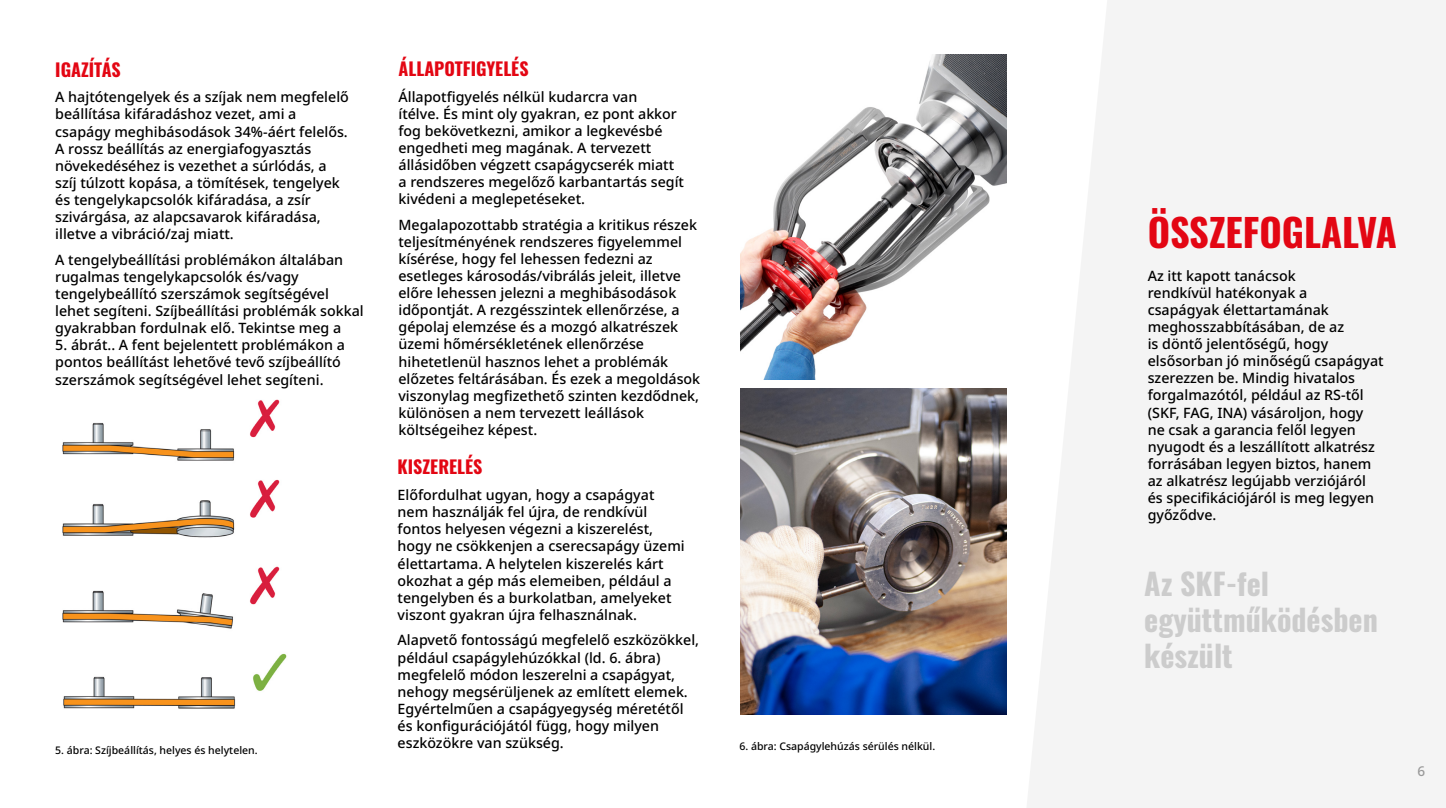
<style>
.page{position:relative;width:1446px;height:808px;background:#fff}
.page>*{position:absolute;margin:0;border:0;box-sizing:border-box;transform-origin:0 0}
.t1{font:700 38.4px "Oswald";color:#e30613}
.t2{font:700 30px/36px "Oswald";color:#ccc}
.t3{font:700 18px "Oswald";color:#e30613}
.t4{font:500 14.25px/17.1px "Noto Sans";color:#000}
.t5{font:500 13.5px "Noto Sans";color:#999}
.t6{font:500 10.5px "Noto Sans";color:#000}
</style>
<div class="page">
<img style="left:63px;top:653px;width:224px;height:56px">
<img style="left:62px;top:479px;width:218px;height:150px">
<img style="left:62px;top:399px;width:218px;height:62px">
<img style="left:740px;top:54px;width:266px;height:326px">
<img style="left:740px;top:389px;width:266px;height:325px">
<svg style="left:1027px;top:0;width:419px;height:808px;fill:#f4f4f4"></svg>
<p class="t3" style="left:55px;top:60px;width:67px">IGAZÍTÁS</p>
<p class="t4" style="left:55px;top:89px;width:295px">A hajtótengelyek és a szíjak nem megfelelő beállítása kifáradáshoz vezet, ami a csapágy meghibásodások 34%-áért felelős.<br>A rossz beállítás az energiafogyasztás növekedéséhez is vezethet a súrlódás, a szíj túlzott kopása, a tömítések, tengelyek és tengelykapcsolók kifáradása, a zsír szivárgása, az alapcsavarok kifáradása, illetve a vibráció/zaj miatt.</p>
<p class="t4" style="left:55px;top:251px;width:310px">A tengelybeállítási problémákon általában rugalmas tengelykapcsolók és/vagy tengelybeállító szerszámok segítségével lehet segíteni. Szíjbeállítási problémák sokkal gyakrabban fordulnak elő. Tekintse meg a</p>
<p class="t4" style="left:55px;top:337px;width:291px">5. ábrát.. A fent bejelentett problémákon a pontos beállítást lehetővé tevő szíjbeállító szerszámok segítségével lehet segíteni.</p>
<p class="t6" style="left:55px;top:744px;width:204px">5. ábra: Szíjbeállítás, helyes és helytelen.</p>
<p class="t3" style="left:398px;top:59px;width:132px">ÁLLAPOTFIGYELÉS</p>
<p class="t4" style="left:398px;top:88px;width:287px">Állapotfigyelés nélkül kudarcra van<br>ítélve. És mint oly gyakran, ez pont akkor fog bekövetkezni, amikor a legkevésbé engedheti meg magának. A tervezett állásidőben végzett csapágycserék miatt a rendszeres megelőző karbantartás segít kivédeni a meglepetéseket.</p>
<p class="t4" style="left:398px;top:216px;width:303px">Megalapozottabb stratégia a kritikus részek teljesítményének rendszeres figyelemmel kísérése, hogy fel lehessen fedezni az esetleges károsodás/vibrálás jeleit, illetve előre lehessen jelezni a meghibásodások időpontját. A rezgésszintek ellenőrzése, a gépolaj elemzése és a mozgó alkatrészek üzemi hőmérsékletének ellenőrzése hihetetlenül hasznos lehet a problémák előzetes feltárásában. És ezek a megoldások viszonylag megfizethető szinten kezdődnek, különösen a nem tervezett leállások költségeihez képest.</p>
<p class="t3" style="left:398px;top:458px;width:86px">KISZERELÉS</p>
<p class="t4" style="left:398px;top:487px;width:289px">Előfordulhat ugyan, hogy a csapágyat nem használják fel újra, de rendkívül fontos helyesen végezni a kiszerelést, hogy ne csökkenjen a cserecsapágy üzemi élettartama. A helytelen kiszerelés kárt okozhat a gép más elemeiben, például a tengelyben és a burkolatban, amelyeket viszont gyakran újra felhasználnak.</p>
<p class="t4" style="left:398px;top:632px;width:303px">Alapvető fontosságú megfelelő eszközökkel, például csapágylehúzókkal (ld. 6. ábra) megfelelő módon leszerelni a csapágyat, nehogy megsérüljenek az említett elemek.<br>Egyértelműen a csapágyegység méretétől és konfigurációjától függ, hogy milyen eszközökre van szükség.</p>
<p class="t6" style="left:739px;top:741px;width:197px">6. ábra: Csapágylehúzás sérülés nélkül.</p>
<h1 class="t1" style="left:1148px;top:213px;width:251px">ÖSSZEFOGLALVA</h1>
<p class="t4" style="left:1148px;top:267px;width:237px">Az itt kapott tanácsok<br>rendkívül hatékonyak a<br>csapágyak élettartamának meghosszabbításában, de az<br>is döntő jelentőségű, hogy elsősorban jó minőségű csapágyat szerezzen be. Mindig hivatalos forgalmazótól, például az RS-től (SKF, FAG, INA) vásároljon, hogy ne csak a garancia felől legyen nyugodt és a leszállított alkatrész forrásában legyen biztos, hanem az alkatrész legújabb verziójáról és specifikációjáról is meg legyen győződve.</p>
<h2 class="t2" style="left:1144px;top:568px;width:235px">Az SKF-fel együttműködésben készült</h2>
<p class="t5" style="left:1417px;top:763px;width:9px">6</p>
</div>
